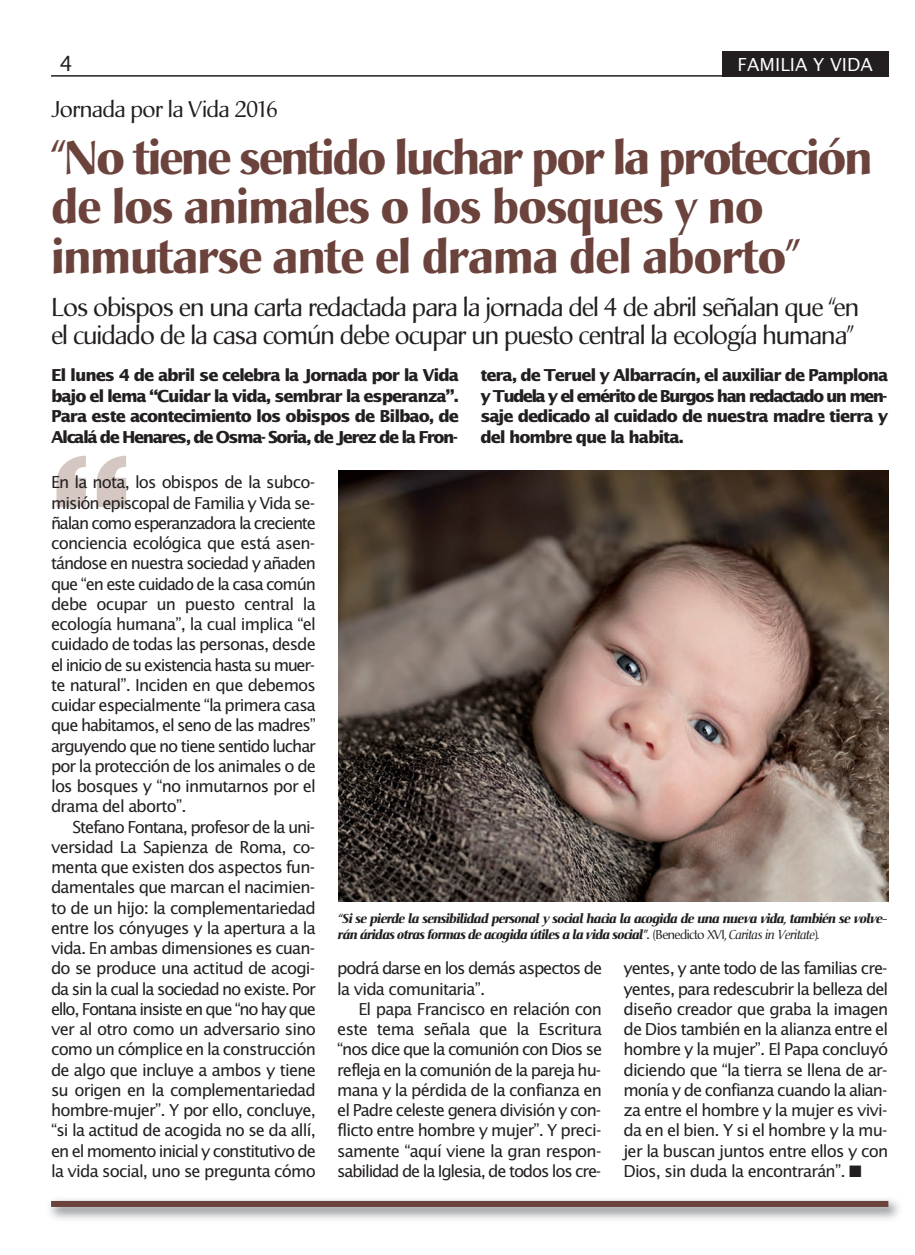
<style>
.page{position:relative;width:915px;height:1255px;background:#fff}
.page>*{position:absolute;margin:0;border:0;box-sizing:border-box;transform-origin:0 0}
.t1{font:700 151.8px "Lucida Sans Std";color:#d5c8c2}
.t2{font:700 46.5px/49.5px "Christiana";letter-spacing:-.025em;color:#6b433c}
.t3{font:25.5px/28.5px "Christiana";letter-spacing:-.04em;color:#231f20}
.t4{font:22.5px "Christiana";letter-spacing:-.025em;color:#231f20}
.t5{font:21px "Lucida Sans Std";color:#231f20}
.t6{font:18px "Lucida Sans Std";color:#fff}
.t7{font:16.5px/20.2px "Lucida Sans Std";letter-spacing:-.05em;color:#231f20;text-align:justify}
.t8{font:700 16.5px/20.7px "Lucida Sans Std";letter-spacing:-.07em;color:#231f20;text-align:justify}
.t9{font:16.5px "Lucida Sans Std";letter-spacing:-.07em;color:#231f20}
.t10{font:16.5px "Lucida Sans Std";letter-spacing:-.075em;color:#231f20}
.t11{font:16.5px "Lucida Sans Std";letter-spacing:-.085em;color:#231f20}
.t12{font:16.5px "Lucida Sans Std";letter-spacing:-.08em;color:#231f20}
.t13{font:italic 700 12.75px/15.8px "Christiana";letter-spacing:-.045em;color:#231f20}
.s1{font-weight:400;font-style:normal}
.s2{font-weight:400}
</style>
<div class="page">
<hr style="left:51px;top:75px;width:812px;height:2px;background:#231f20">
<div style="left:722px;top:51px;width:166px;height:26px;background:#231f20"></div>
<img style="left:50px;top:1199px;width:849px;height:20px">
<div style="left:51px;top:1200px;width:837px;height:6px;background:#6b433c"></div>
<img style="left:338px;top:470px;width:550px;height:431px">
<p class="t5" style="left:59px;top:55px;width:15px">4</p>
<p class="t6" style="left:737px;top:57px;width:137px">FAMILIA Y VIDA</p>
<p class="t4" style="left:51px;top:99px;width:228px">Jornada por la Vida 2016</p>
<p class="t2" style="left:51px;top:137px;width:822px">“No tiene sentido luchar por la protección de los animales o los bosques y no inmutarse ante el drama del aborto”</p>
<p class="t3" style="left:51px;top:295px;width:809px">Los obispos en una carta redactada para la jornada del 4 de abril señalan que “en el cuidado de la casa común debe ocupar un puesto central la ecología humana”</p>
<p class="t8" style="left:51px;top:365px;width:409px">El lunes 4 de abril se celebra la Jornada por la Vida bajo el lema “Cuidar la vida, sembrar la esperanza”.<br>Para este acontecimiento los obispos de Bilbao, de Alcalá de Henares, de Osma- Soria, de Jerez de la Fron-</p>
<p class="t8" style="left:480px;top:365px;width:409px">tera, de Teruel y Albarracín, el auxiliar de Pamplona y Tudela y el emérito de Burgos han redactado un men&shy;saje dedicado al cuidado de nuestra madre tierra y del hombre que la habita.</p>
<p class="t1" style="left:51px;top:431px;width:82px">“</p>
<p class="t7" style="left:51px;top:473px;width:265px">En la nota, los obispos de la subco-</p>
<p class="t7" style="left:51px;top:493px;width:265px">misión episcopal de Familia y Vida se-</p>
<p class="t12" style="left:51px;top:516px;width:266px">ñalan como esperanzadora la creciente</p>
<p class="t7" style="left:51px;top:534px;width:265px">conciencia ecológica que está asen-</p>
<p class="t9" style="left:51px;top:556px;width:266px">tándose en nuestra sociedad y añaden</p>
<p class="t10" style="left:51px;top:577px;width:266px">que “en este cuidado de la casa común</p>
<p class="t7" style="left:51px;top:595px;width:266px">debe ocupar un puesto central la</p>
<p class="t7" style="left:51px;top:615px;width:266px">ecología humana”, la cual implica “el</p>
<p class="t7" style="left:51px;top:635px;width:266px">cuidado de todas las personas, desde</p>
<p class="t11" style="left:51px;top:658px;width:265px">el inicio de su existencia hasta su muer-</p>
<p class="t7" style="left:51px;top:676px;width:266px">te natural”. Inciden en que debemos</p>
<p class="t7" style="left:51px;top:696px;width:266px">cuidar especialmente “la primera casa</p>
<p class="t9" style="left:51px;top:718px;width:266px">que habitamos, el seno de las madres”</p>
<p class="t10" style="left:51px;top:739px;width:266px">arguyendo que no tiene sentido luchar</p>
<p class="t7" style="left:51px;top:757px;width:266px">por la protección de los animales o de</p>
<p class="t7" style="left:51px;top:777px;width:266px">los bosques y “no inmutarnos por el</p>
<p class="t7" style="left:51px;top:797px;width:137px">drama del aborto”.</p>
<p class="t10" style="left:72px;top:819px;width:244px">Stefano Fontana, profesor de la uni-</p>
<p class="t7" style="left:51px;top:838px;width:265px">versidad La Sapienza de Roma, co-</p>
<p class="t7" style="left:51px;top:858px;width:265px">menta que existen dos aspectos fun-</p>
<p class="t7" style="left:51px;top:878px;width:265px">damentales que marcan el nacimien-</p>
<p class="t7" style="left:51px;top:898px;width:266px">to de un hijo: la complementariedad</p>
<p class="t7" style="left:51px;top:919px;width:266px">entre los cónyuges y la apertura a la</p>
<p class="t7" style="left:51px;top:939px;width:265px">vida. En ambas dimensiones es cuan-</p>
<p class="t7" style="left:51px;top:959px;width:265px">do se produce una actitud de acogi-</p>
<p class="t9" style="left:51px;top:981px;width:266px">da sin la cual la sociedad no existe. Por</p>
<p class="t11" style="left:51px;top:1002px;width:266px">ello, Fontana insiste en que “no hay que</p>
<p class="t7" style="left:51px;top:1020px;width:266px">ver al otro como un adversario sino</p>
<p class="t7" style="left:51px;top:1040px;width:266px">como un cómplice en la construcción</p>
<p class="t7" style="left:51px;top:1060px;width:266px">de algo que incluye a ambos y tiene</p>
<p class="t7" style="left:51px;top:1081px;width:266px">su origen en la complementariedad</p>
<p class="t7" style="left:51px;top:1101px;width:266px">hombre-mujer”. Y por ello, concluye,</p>
<p class="t7" style="left:51px;top:1121px;width:266px">“si la actitud de acogida no se da allí,</p>
<p class="t9" style="left:51px;top:1143px;width:266px">en el momento inicial y constitutivo de</p>
<p class="t7" style="left:51px;top:1162px;width:266px">la vida social, uno se pregunta cómo</p>
<p class="t13" style="left:338px;top:912px;width:551px">“Si se pierde la sensibilidad personal y social hacia la acogida de una nueva vida, también se volve&shy;rán áridas otras formas de acogida útiles a la vida social”. <span class="s1">(Benedicto XVI,</span> <span class="s2">Caritas in Veritate</span><span class="s1">)</span><span class="s2">.</span></p>
<p class="t9" style="left:337px;top:961px;width:266px">podrá darse en los demás aspectos de</p>
<p class="t7" style="left:337px;top:979px;width:149px">la vida comunitaria”.</p>
<p class="t7" style="left:358px;top:1000px;width:245px">El papa Francisco en relación con</p>
<p class="t7" style="left:337px;top:1020px;width:266px">este tema señala que la Escritura</p>
<p class="t9" style="left:337px;top:1042px;width:266px">“nos dice que la comunión con Dios se</p>
<p class="t7" style="left:337px;top:1060px;width:265px">refleja en la comunión de la pareja hu-</p>
<p class="t7" style="left:337px;top:1081px;width:266px">mana y la pérdida de la confianza en</p>
<p class="t7" style="left:337px;top:1101px;width:265px">el Padre celeste genera división y con-</p>
<p class="t7" style="left:337px;top:1121px;width:265px">flicto entre hombre y mujer”. Y preci-</p>
<p class="t7" style="left:337px;top:1141px;width:265px">samente “aquí viene la gran respon-</p>
<p class="t10" style="left:337px;top:1164px;width:265px">sabilidad de la Iglesia, de todos los cre-</p>
<p class="t7" style="left:623px;top:959px;width:266px">yentes, y ante todo de las familias cre&shy;yentes, para redescubrir la belleza del diseño creador que graba la imagen de Dios también en la alianza entre el hombre y la mujer”. El Papa concluyó diciendo que “la tierra se llena de ar&shy;monía y de confianza cuando la alian&shy;za entre el hombre y la mujer es vivi&shy;da en el bien. Y si el hombre y la mu&shy;jer la buscan juntos entre ellos y con Dios, sin duda la encontrarán”. ■</p>
</div>
